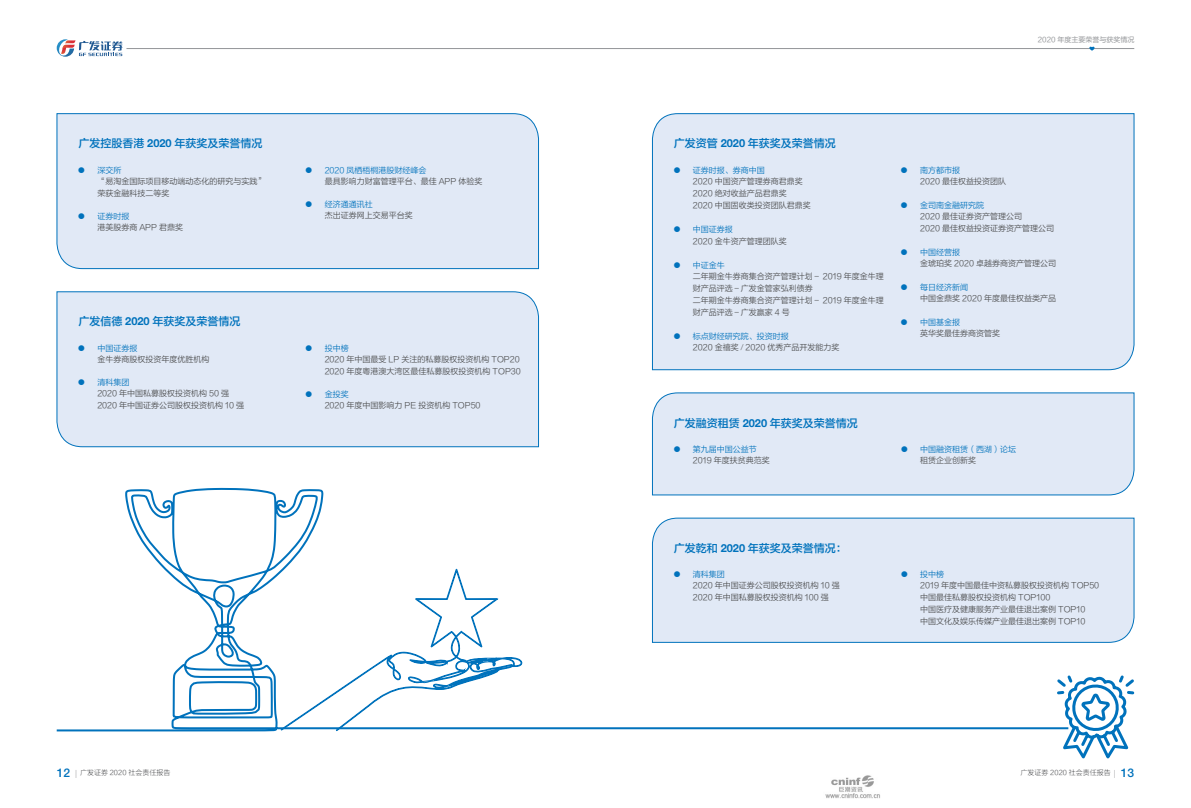
<style>
.page{position:relative;width:1191px;height:808px;background:#fff}
.page>*{position:absolute;margin:0;border:0;box-sizing:border-box;transform-origin:0 0}
.t1{font:11px "FZLTZHJW GB1 0";color:#0072bc}
.t2{font:8px/12px "FZLTXIHJW GB1 0";color:#4b4c4d}
.t3{font:8px "FZLTXIHJW GB1 0";color:#0072bc}
.t4{font:7px "FZLTXHK";color:#57585a}
.t5{font:7px "FZLTHJW GB1 0";color:#939598}
.s1{font-family:"Helvetica Neue";font-weight:700}
.s2{color:#0072bc}
.s3{font-family:"Helvetica Neue";font-weight:300}
.s4{font-family:"Helvetica Neue LT Std";font-weight:500;font-size:12px;color:#0072bc}
.s5{font-family:"Adobe Ming Std";font-weight:300;font-size:8px;color:#6c6d70}
</style>
<div class="page">
<hr style="left:126px;top:48px;width:1008px;height:1px;background:#939598">
<svg style="left:1089px;top:47px;width:5px;height:4px"></svg>
<svg style="left:57px;top:39px;width:66px;height:18px"></svg>
<div style="left:56px;top:113px;width:483px;height:156px;background:#e1e9f6"></div>
<div style="left:652px;top:113px;width:482px;height:257px;background:#e1e9f6"></div>
<div style="left:652px;top:392px;width:482px;height:103px;background:#e1e9f6"></div>
<div style="left:1070px;top:518px;width:64px;height:125px;background:#e1e9f6"></div>
<div style="left:56px;top:291px;width:483px;height:156px;background:#e1e9f6"></div>
<svg style="left:56px;top:487px;width:1014px;height:245px"></svg>
<svg style="left:280px;top:563px;width:243px;height:168px"></svg>
<svg style="left:1054px;top:673px;width:81px;height:86px"></svg>
<img style="left:825px;top:775px;width:55px;height:24px">
<p class="t5" style="left:1037px;top:35px;width:98px">2020 年度主要荣誉与获奖情况</p>
<h1 class="t1" style="left:78px;top:137px;width:185px">广发控股香港 <span class="s1">2020</span> 年获奖及荣誉情况</h1>
<h1 class="t1" style="left:674px;top:137px;width:163px">广发资管 <span class="s1">2020</span> 年获奖及荣誉情况</h1>
<p class="t3" style="left:77px;top:165px;width:45px">● 深交所</p>
<p class="t2" style="left:97px;top:175px;width:170px">“易淘金国际项目移动端动态化的研究与实践”荣获金融科技二等奖</p>
<p class="t3" style="left:77px;top:211px;width:53px">● 证券时报</p>
<p class="t2" style="left:97px;top:221px;width:87px">港美股券商 APP 君鼎奖</p>
<p class="t3" style="left:305px;top:165px;width:123px">● 2020 凤栖梧桐港股财经峰会</p>
<p class="t2" style="left:325px;top:175px;width:159px">最具影响力财富管理平台、最佳 APP 体验奖</p>
<p class="t3" style="left:305px;top:199px;width:69px">● 经济通通讯社</p>
<p class="t2" style="left:325px;top:209px;width:89px">杰出证券网上交易平台奖</p>
<p class="t3" style="left:673px;top:165px;width:93px">● 证券时报、券商中国</p>
<p class="t2" style="left:693px;top:175px;width:119px">2020 中国资产管理券商君鼎奖<br>2020 绝对收益产品君鼎奖<br>2020 中国固收类投资团队君鼎奖</p>
<p class="t3" style="left:673px;top:224px;width:61px">● 中国证券报</p>
<p class="t2" style="left:693px;top:235px;width:95px">2020 金牛资产管理团队奖</p>
<p class="t3" style="left:673px;top:260px;width:53px">● 中证金牛</p>
<p class="t2" style="left:693px;top:270px;width:192px">二年期金牛券商集合资产管理计划－ 2019 年度金牛理财产品评选－广发金管家弘利债券<br>二年期金牛券商集合资产管理计划－ 2019 年度金牛理财产品评选－广发赢家 4 号</p>
<p class="t2" style="left:693px;top:331px;width:148px;line-height:11px;text-indent:-20px"><span class="s2">● 标点财经研究院、投资时报<br></span>2020 金禧奖 <span class="s3">/</span> 2020 优秀产品开发能力奖</p>
<h1 class="t1" style="left:78px;top:315px;width:163px">广发信德 <span class="s1">2020</span> 年获奖及荣誉情况</h1>
<p class="t3" style="left:77px;top:344px;width:61px">● 中国证券报</p>
<p class="t2" style="left:97px;top:353px;width:113px">金牛券商股权投资年度优胜机构</p>
<p class="t3" style="left:77px;top:378px;width:53px">● 清科集团</p>
<p class="t2" style="left:97px;top:387px;width:148px">2020 年中国私募股权投资机构 50 强<br>2020 年中国证券公司股权投资机构 10 强</p>
<p class="t3" style="left:305px;top:344px;width:45px">● 投中榜</p>
<p class="t2" style="left:325px;top:353px;width:198px">2020 年中国最受 LP 关注的私募股权投资机构 TOP20<br>2020 年度粤港澳大湾区最佳私募股权投资机构 TOP30</p>
<p class="t3" style="left:305px;top:390px;width:45px">● 金投奖</p>
<p class="t2" style="left:325px;top:399px;width:157px">2020 年度中国影响力 PE 投资机构 TOP50</p>
<h1 class="t1" style="left:674px;top:416px;width:185px">广发融资租赁 <span class="s1">2020</span> 年获奖及荣誉情况</h1>
<p class="t3" style="left:673px;top:445px;width:85px">● 第九届中国公益节</p>
<p class="t2" style="left:693px;top:454px;width:78px">2019 年度扶贫典范奖</p>
<p class="t3" style="left:900px;top:165px;width:61px">● 南方都市报</p>
<p class="t2" style="left:920px;top:175px;width:87px">2020 最佳权益投资团队</p>
<p class="t3" style="left:900px;top:200px;width:85px">● 金司南金融研究院</p>
<p class="t2" style="left:920px;top:210px;width:135px">2020 最佳证券资产管理公司<br>2020 最佳权益投资证券资产管理公司</p>
<p class="t3" style="left:900px;top:247px;width:61px">● 中国经营报</p>
<p class="t2" style="left:920px;top:257px;width:137px">金琥珀奖 2020 卓越券商资产管理公司</p>
<p class="t3" style="left:900px;top:282px;width:69px">● 每日经济新闻</p>
<p class="t2" style="left:920px;top:292px;width:137px">中国金鼎奖 2020 年度最佳权益类产品</p>
<p class="t3" style="left:900px;top:317px;width:61px">● 中国基金报</p>
<p class="t2" style="left:920px;top:327px;width:81px">英华奖最佳券商资管奖</p>
<p class="t3" style="left:900px;top:445px;width:117px">● 中国融资租赁（西湖）论坛</p>
<p class="t2" style="left:920px;top:454px;width:57px">租赁企业创新奖</p>
<h1 class="t1" style="left:674px;top:542px;width:174px">广发乾和 <span class="s1">2020</span> 年获奖及荣誉情况：</h1>
<p class="t3" style="left:673px;top:570px;width:53px">● 清科集团</p>
<p class="t2" style="left:693px;top:580px;width:148px">2020 年中国证券公司股权投资机构 10 强<br>2020 年中国私募股权投资机构 100 强</p>
<p class="t3" style="left:900px;top:570px;width:45px">● 投中榜</p>
<p class="t2" style="left:920px;top:580px;width:181px">2019 年度中国最佳中资私募股权投资机构 TOP50中国最佳私募股权投资机构 TOP100<br>中国医疗及健康服务产业最佳退出案例 TOP10<br>中国文化及娱乐传媒产业最佳退出案例 TOP10</p>
<p class="t4" style="left:57px;top:769px;width:115px"><span class="s4">12</span> <span class="s5">│</span>广发证券 2020 社会责任报告</p>
<p class="t4" style="left:1020px;top:769px;width:115px">广发证券 2020 社会责任报告<span class="s5">│</span> <span class="s4">13</span></p>
</div>
